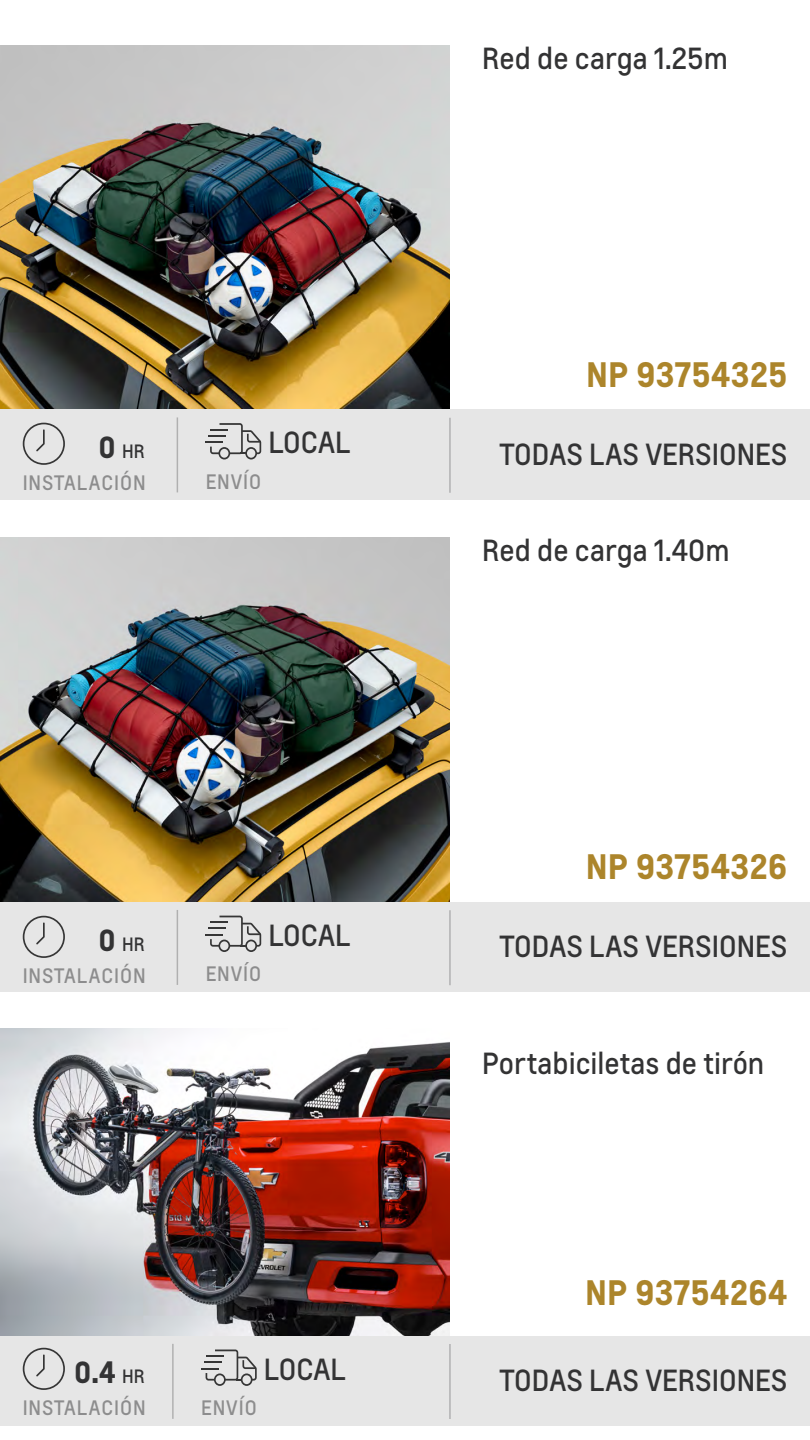
<style>
.page{position:relative;width:810px;height:1440px;background:#fff}
.page>*{position:absolute;margin:0;border:0;box-sizing:border-box;transform-origin:0 0}
.t1{font:700 33px "Louis Global 2";color:#ac852b}
.t2{font:28.5px "Louis Global 2";color:#333334}
.t3{font:700 28.5px "Louis Global 2";color:#333334}
.t4{font:19.5px "Louis Global 2";letter-spacing:.05em;color:#333334}
.t5{font:18px "Louis Global 2";color:#333334}
.s1{font-weight:700;font-size:28.5px}
.s2{font-weight:400;font-size:18px}
</style>
<div class="page">
<img style="left:0;top:45px;width:450px;height:364px">
<div style="left:0;top:409px;width:810px;height:91px;background:#e6e6e6"></div>
<hr style="left:449px;top:418px;width:2px;height:75px;background:#333334">
<svg style="left:206px;top:423px;width:55px;height:37px"></svg>
<hr style="left:177px;top:417px;width:1px;height:75px;background:#333334">
<img style="left:0;top:538px;width:449px;height:364px">
<div style="left:0;top:902px;width:810px;height:90px;background:#e6e6e6"></div>
<hr style="left:449px;top:910px;width:2px;height:75px;background:#333334">
<svg style="left:206px;top:916px;width:55px;height:36px"></svg>
<hr style="left:177px;top:910px;width:1px;height:75px;background:#333334">
<img style="left:0;top:1028px;width:450px;height:308px">
<div style="left:0;top:1336px;width:810px;height:90px;background:#e6e6e6"></div>
<hr style="left:449px;top:1344px;width:2px;height:75px;background:#333334">
<svg style="left:201px;top:1350px;width:56px;height:36px"></svg>
<hr style="left:172px;top:1344px;width:2px;height:75px;background:#333334">
<svg style="left:23px;top:423px;width:42px;height:42px"></svg>
<svg style="left:23px;top:916px;width:42px;height:42px"></svg>
<svg style="left:23px;top:1348px;width:42px;height:42px"></svg>
<p class="t5" style="left:98px;top:439px;width:48px"><span class="s1">0</span> HR</p>
<p class="t4" style="left:22px;top:470px;width:125px">INSTALACIÓN</p>
<p class="t4" style="left:206px;top:468px;width:57px">ENVÍO</p>
<p class="t2" style="left:268px;top:423px;width:84px">LOCAL</p>
<p class="t5" style="left:98px;top:932px;width:48px"><span class="s1">0</span> HR</p>
<p class="t4" style="left:22px;top:963px;width:125px">INSTALACIÓN</p>
<p class="t4" style="left:206px;top:961px;width:57px">ENVÍO</p>
<p class="t2" style="left:268px;top:916px;width:84px">LOCAL</p>
<p class="t3" style="left:74px;top:1351px;width:72px">0.4 <span class="s2">HR</span></p>
<p class="t4" style="left:22px;top:1395px;width:125px">INSTALACIÓN</p>
<p class="t4" style="left:201px;top:1395px;width:57px">ENVÍO</p>
<p class="t2" style="left:264px;top:1350px;width:84px">LOCAL</p>
<p class="t2" style="left:482px;top:39px;width:247px">Red de carga 1.25m</p>
<p class="t1" style="left:586px;top:350px;width:203px">NP 93754325</p>
<p class="t2" style="left:499px;top:435px;width:290px">TODAS LAS VERSIONES</p>
<p class="t2" style="left:482px;top:531px;width:249px">Red de carga 1.40m</p>
<p class="t1" style="left:586px;top:842px;width:203px">NP 93754326</p>
<p class="t2" style="left:499px;top:928px;width:290px">TODAS LAS VERSIONES</p>
<p class="t2" style="left:482px;top:1045px;width:284px">Portabiciletas de tirón</p>
<p class="t1" style="left:585px;top:1268px;width:204px">NP 93754264</p>
<p class="t2" style="left:499px;top:1361px;width:290px">TODAS LAS VERSIONES</p>
</div>
